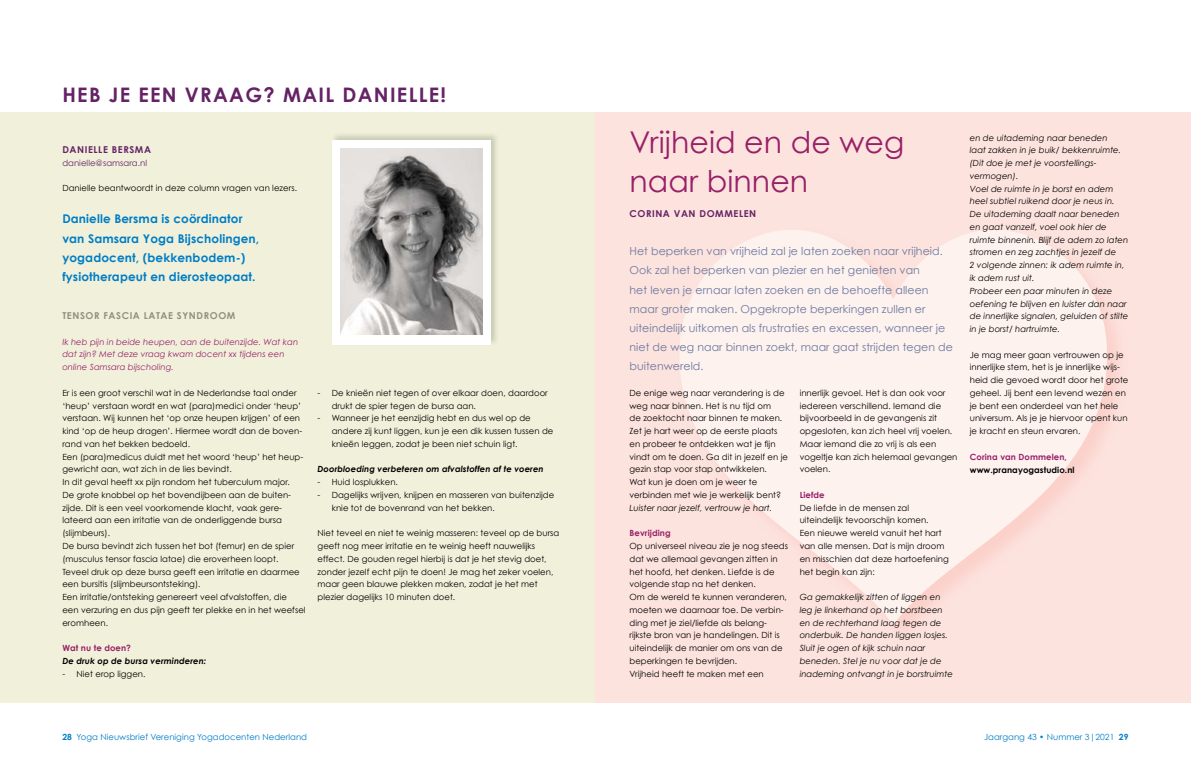
<style>
.page{position:relative;width:1191px;height:766px;background:#fff}
.page>*{position:absolute;margin:0;border:0;box-sizing:border-box;transform-origin:0 0}
.t1{font:30px/38.3px "Century Gothic";letter-spacing:.005em;color:#982068}
.t2{font:700 20px "Century Gothic";letter-spacing:.065em;color:#652265}
.t3{font:700 12px/19.1px "Century Gothic";letter-spacing:.01em;color:#007dc5}
.t4{font:11px/19.1px "Century Gothic";letter-spacing:.005em;color:#6c799f}
.t5{font:700 9.5px "Century Gothic";letter-spacing:.06em;color:#652265}
.t6{font:700 9.5px "Century Gothic";letter-spacing:.06em;color:#90907e}
.t7{font:8.5px/12.8px "Century Gothic";letter-spacing:.005em;color:#000}
.t8{font:italic 8.5px/12.8px "Century Gothic";letter-spacing:.005em;color:#000}
.t9{font:italic 8.5px/12.8px "Century Gothic";letter-spacing:.005em;color:#982068}
.t10{font:8.5px "Century Gothic";letter-spacing:.005em;color:#007dc5}
.t11{font:italic 700 8.5px "Century Gothic";letter-spacing:.01em;color:#000}
.t12{font:700 8.5px "Century Gothic";letter-spacing:.01em;color:#982068}
.t13{font:700 8.5px "Century Gothic";letter-spacing:.01em;color:#000}
.t14{font:8.5px "Century Gothic";letter-spacing:.005em;color:#652265}
.s1{font-weight:700}
</style>
<div class="page">
<div style="left:0;top:112px;width:595px;height:590px;background:#f1f1db"></div>
<div style="left:595px;top:112px;width:596px;height:590px;background:#fde3de"></div>
<svg style="left:680px;top:230px;width:437px;height:395px;fill:#fef2ef"></svg>
<div style="left:331px;top:132px;width:168px;height:214px;background:#90907e;opacity:.4"></div>
<div style="left:332px;top:140px;width:158px;height:204px;background:#fff"></div>
<img style="left:340px;top:149px;width:142px;height:185px">
<h2 class="t2" style="left:62px;top:82px;width:385px">HEB JE EEN VRAAG? MAIL DANIELLE!</h2>
<p class="t5" style="left:62px;top:144px;width:90px">DANIELLE BERSMA</p>
<p class="t14" style="left:62px;top:158px;width:86px">danielle@samsara.nl</p>
<p class="t7" style="left:62px;top:182px;width:236px">Danielle beantwoordt in deze column vragen van lezers.</p>
<h3 class="t3" style="left:62px;top:209px;width:198px">Danielle Bersma is coördinator van Samsara Yoga Bijscholingen, yogadocent, (bekkenbodem-) fysiotherapeut en dierosteopaat.</h3>
<p class="t6" style="left:62px;top:309px;width:175px">TENSOR FASCIA LATAE SYNDROOM</p>
<p class="t9" style="left:62px;top:335px;width:237px">Ik heb pijn in beide heupen, aan de buitenzijde. Wat kan dat zijn? Met deze vraag kwam docent xx tijdens een online Samsara bijscholing.</p>
<p class="t7" style="left:62px;top:386px;width:245px">Er is een groot verschil wat in de Nederlandse taal onder ‘heup’ verstaan wordt en wat (para)medici onder ‘heup’ verstaan. Wij kunnen het ‘op onze heupen krijgen’ of een kind ‘op de heup dragen’. Hiermee wordt dan de boven&shy;rand van het bekken bedoeld.<br>Een (para)medicus duidt met het woord ‘heup’ het heup&shy;gewricht aan, wat zich in de lies bevindt.<br>In dit geval heeft xx pijn rondom het tuberculum major.<br>De grote knobbel op het bovendijbeen aan de buiten&shy;zijde. Dit is een veel voorkomende klacht, vaak gere&shy;lateerd aan een irritatie van de onderliggende bursa (slijmbeurs).<br>De bursa bevindt zich tussen het bot (femur) en de spier (musculus tensor fascia latae) die eroverheen loopt.<br>Teveel druk op deze bursa geeft een irritatie en daarmee een bursitis (slijmbeursontsteking).<br>Een irritatie/ontsteking genereert veel afvalstoffen, die<br>een verzuring en dus pijn geeft ter plekke en in het weefsel eromheen.</p>
<p class="t12" style="left:62px;top:642px;width:70px">Wat nu te doen?</p>
<p class="t11" style="left:62px;top:655px;width:145px">De druk op de bursa verminderen:</p>
<p class="t7" style="left:62px;top:667px;width:85px">- Niet erop liggen.</p>
<p class="t7" style="left:332px;top:386px;width:218px;text-indent:-14px">- De knieën niet tegen of over elkaar doen, daardoor drukt de spier tegen de bursa aan.</p>
<p class="t7" style="left:332px;top:411px;width:223px;text-indent:-14px">- Wanneer je het eenzijdig hebt en dus wel op de andere zij kunt liggen, kun je een dik kussen tussen de knieën leggen, zodat je been niet schuin ligt.</p>
<p class="t11" style="left:317px;top:463px;width:228px">Doorbloeding verbeteren om afvalstoffen af te voeren</p>
<p class="t7" style="left:317px;top:475px;width:82px">- Huid losplukken.</p>
<p class="t7" style="left:332px;top:488px;width:224px;text-indent:-14px">- Dagelijks wrijven, knijpen en masseren van buitenzijde knie tot de bovenrand van het bekken.</p>
<p class="t7" style="left:317px;top:526px;width:243px">Niet teveel en niet te weinig masseren: teveel op de bursa geeft nog meer irritatie en te weinig heeft nauwelijks effect. De gouden regel hierbij is dat je het stevig doet, zonder jezelf echt pijn te doen! Je mag het zeker voelen, maar geen blauwe plekken maken, zodat je het met plezier dagelijks 10 minuten doet.</p>
<h1 class="t1" style="left:629px;top:123px;width:276px">Vrijheid en de weg naar binnen</h1>
<p class="t5" style="left:629px;top:207px;width:128px">CORINA VAN DOMMELEN</p>
<p class="t4" style="left:629px;top:241px;width:325px">Het beperken van vrijheid zal je laten zoeken naar vrijheid.<br>Ook zal het beperken van plezier en het genieten van<br>het leven je ernaar laten zoeken en de behoefte alleen maar groter maken. Opgekropte beperkingen zullen er uiteindelijk uitkomen als frustraties en excessen, wanneer je niet de weg naar binnen zoekt, maar gaat strijden tegen de buitenwereld.</p>
<p class="t7" style="left:629px;top:386px;width:160px">De enige weg naar verandering is de weg naar binnen. Het is nu tijd om<br>de zoektocht naar binnen te maken.<br>Zet je hart weer op de eerste plaats en probeer te ontdekken wat je fijn vindt om te doen. Ga dit in jezelf en je gezin stap voor stap ontwikkelen.<br>Wat kun je doen om je weer te verbinden met wie je werkelijk bent?</p>
<p class="t8" style="left:629px;top:501px;width:144px">Luister naar jezelf, vertrouw je hart.</p>
<p class="t12" style="left:629px;top:527px;width:43px">Bevrijding</p>
<p class="t7" style="left:629px;top:539px;width:160px">Op universeel niveau zie je nog steeds dat we allemaal gevangen zitten in het hoofd, het denken. Liefde is de volgende stap na het denken.<br>Om de wereld te kunnen veranderen, moeten we daarnaar toe. De verbin&shy;ding met je ziel/liefde als belang&shy;rijkste bron van je handelingen. Dit is uiteindelijk de manier om ons van de beperkingen te bevrijden.<br>Vrijheid heeft te maken met een</p>
<p class="t7" style="left:799px;top:386px;width:159px">innerlijk gevoel. Het is dan ook voor iedereen verschillend. Iemand die bijvoorbeeld in de gevangenis zit opgesloten, kan zich heel vrij voelen.<br>Maar iemand die zo vrij is als een vogeltje kan zich helemaal gevangen voelen.</p>
<p class="t12" style="left:799px;top:489px;width:27px">Liefde</p>
<p class="t7" style="left:799px;top:501px;width:151px">De liefde in de mensen zal uiteindelijk tevoorschijn komen.<br>Een nieuwe wereld vanuit het hart van alle mensen. Dat is mijn droom en misschien dat deze hartoefening het begin kan zijn:</p>
<p class="t8" style="left:799px;top:590px;width:155px">Ga gemakkelijk zitten of liggen en leg je linkerhand op het borstbeen en de rechterhand laag tegen de onderbuik. De handen liggen losjes.<br>Sluit je ogen of kijk schuin naar beneden. Stel je nu voor dat je de inademing ontvangt in je borstruimte</p>
<p class="t8" style="left:969px;top:131px;width:160px">en de uitademing naar beneden<br>laat zakken in je buik/ bekkenruimte. (Dit doe je met je voorstellings&shy;vermogen).<br>Voel de ruimte in je borst en adem heel subtiel ruikend door je neus in.<br>De uitademing daalt naar beneden en gaat vanzelf, voel ook hier de ruimte binnenin. Blijf de adem zo laten stromen en zeg zachtjes in jezelf de<br>2 volgende zinnen: ik adem ruimte in, ik adem rust uit.<br>Probeer een paar minuten in deze oefening te blijven en luister dan naar de innerlijke signalen, geluiden of stilte in je borst/ hartruimte.</p>
<p class="t7" style="left:969px;top:348px;width:160px">Je mag meer gaan vertrouwen op je innerlijke stem, het is je innerlijke wijs&shy;heid die gevoed wordt door het grote geheel. Jij bent een levend wezen en je bent een onderdeel van het hele universum. Als je je hiervoor opent kun je kracht en steun ervaren.</p>
<p class="t12" style="left:969px;top:451px;width:99px">Corina van Dommelen,</p>
<p class="t13" style="left:969px;top:464px;width:106px">www.pranayogastudio.nl</p>
<p class="t10" style="left:62px;top:732px;width:246px"><span class="s1">28</span> Yoga Nieuwsbrief Vereniging Yogadocenten Nederland</p>
<p class="t10" style="left:984px;top:732px;width:146px">Jaargang 43 • Nummer 3|2021 <span class="s1">29</span></p>
</div>
